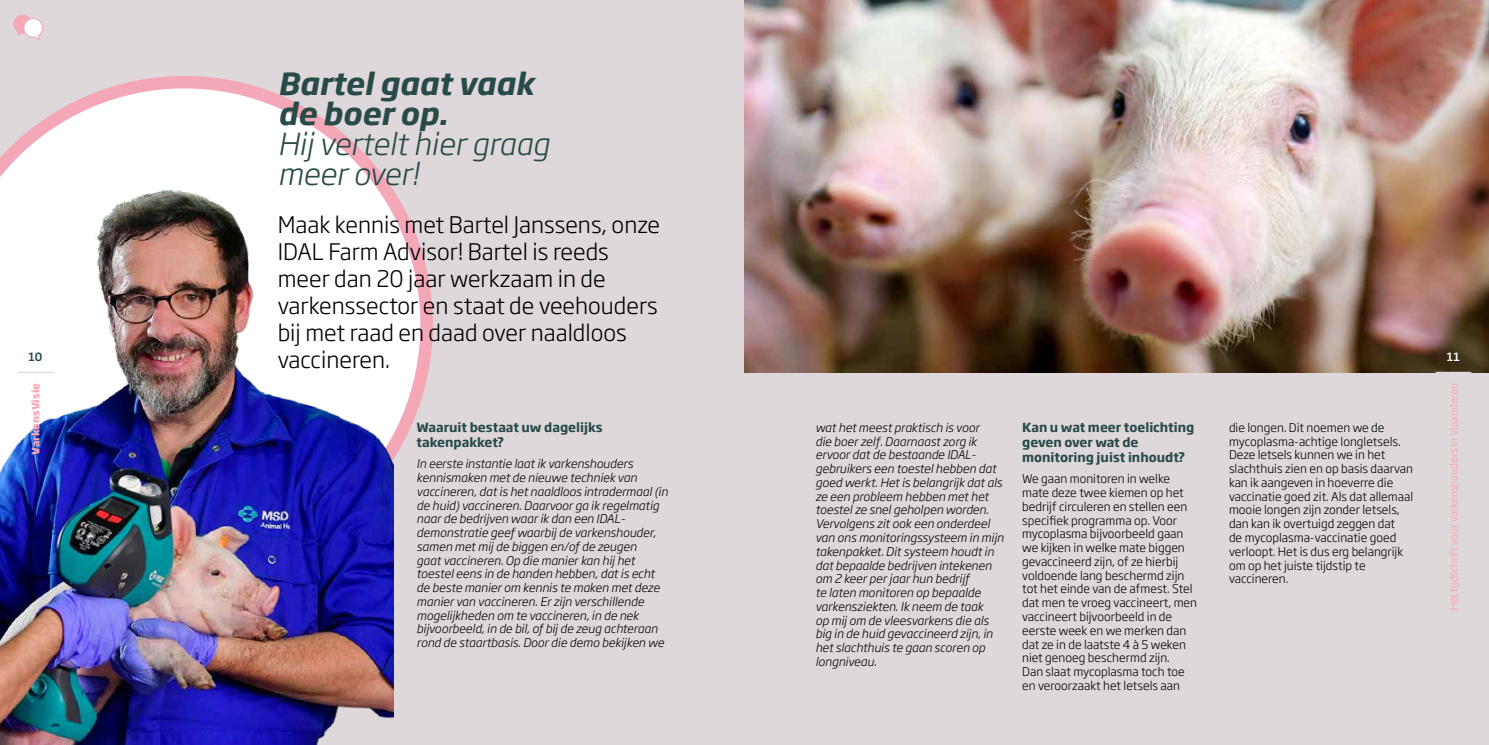
<style>
.page{position:relative;width:1489px;height:745px;background:#fff}
.page>*{position:absolute;margin:0;border:0;box-sizing:border-box;transform-origin:0 0}
.t1{font:italic 300 30px/30px "Soho Gothic Pro";color:#284b49}
.t2{font:italic 700 30px/30px "Soho Gothic Pro";color:#284b49}
.t3{font:300 22.5px/27px "Soho Gothic Pro";color:#000}
.t4{font:700 12.5px/15px "Soho Gothic Pro";color:#284b49}
.t5{font:italic 300 11.88px/13.8px "Soho Gothic Pro";color:#000}
.t6{font:300 11.88px/13.8px "Soho Gothic Pro";color:#000}
.t7{font:500 11.25px "Soho Gothic Pro";color:#fff}
.t8{font:500 11.25px "Soho Gothic Pro";color:#284b49}
.t9{font:10px "Soho Gothic Pro";color:#f4a8b7}
.t10{font:800 10px "Soho Gothic Pro";color:#f4a8b7}
</style>
<div class="page">
<div style="left:0;top:0;width:1488px;height:744px;background:#dfd8da"></div>
<svg style="left:97px;top:76px;width:336px;height:382px"></svg>
<svg style="left:13px;top:14px;width:30px;height:27px"></svg>
<img style="left:0;top:92px;width:394px;height:652px">
<img style="left:744px;top:0;width:744px;height:372px">
<hr style="left:1435px;top:371px;width:35px;height:2px;background:#dfd8da">
<hr style="left:18px;top:371px;width:35px;height:2px;background:#dfd8da">
<p class="t8" style="left:28px;top:348px;width:16px">10</p>
<p class="t10" style="left:28px;top:454px;width:73px;rotate:-90deg">VarkensVisie</p>
<h1 class="t2" style="left:278px;top:67px;width:257px">Bartel gaat vaak de boer op.</h1>
<h1 class="t1" style="left:278px;top:127px;width:273px">Hij vertelt hier graag meer over!</h1>
<h2 class="t3" style="left:278px;top:210px;width:384px">Maak kennis met Bartel Janssens, onze<br>IDAL Farm Advisor! Bartel is reeds meer dan 20 jaar werkzaam in de varkenssector en staat de veehouders bij met raad en daad over naaldloos vaccineren.</h2>
<p class="t4" style="left:416px;top:419px;width:188px">Waaruit bestaat uw dagelijks takenpakket?</p>
<p class="t5" style="left:416px;top:456px;width:253px">In eerste instantie laat ik varkenshouders kennismaken met de nieuwe techniek van vaccineren, dat is het naaldloos intradermaal (in de huid) vaccineren. Daarvoor ga ik regelmatig naar de bedrijven waar ik dan een IDAL&shy;demonstratie geef waarbij de varkenshouder, samen met mij de biggen en/of de zeugen<br>gaat vaccineren. Op die manier kan hij het toestel eens in de handen hebben, dat is echt de beste manier om kennis te maken met deze manier van vaccineren. Er zijn verschillende mogelijkheden om te vaccineren, in de nek bijvoorbeeld, in de bil, of bij de zeug achteraan rond de staartbasis. Door die demo bekijken we</p>
<p class="t5" style="left:815px;top:419px;width:190px">wat het meest praktisch is voor<br>die boer zelf. Daarnaast zorg ik ervoor dat de bestaande IDAL&shy;gebruikers een toestel hebben dat goed werkt. Het is belangrijk dat als ze een probleem hebben met het toestel ze snel geholpen worden.<br>Vervolgens zit ook een onderdeel van ons monitoringssysteem in mijn takenpakket. Dit systeem houdt in dat bepaalde bedrijven intekenen om 2 keer per jaar hun bedrijf<br>te laten monitoren op bepaalde varkensziekten. Ik neem de taak<br>op mij om de vleesvarkens die als big in de huid gevaccineerd zijn, in het slachthuis te gaan scoren op longniveau.</p>
<p class="t4" style="left:1022px;top:419px;width:174px">Kan u wat meer toelichting geven over wat de monitoring juist inhoudt?</p>
<p class="t6" style="left:1022px;top:471px;width:176px">We gaan monitoren in welke mate deze twee kiemen op het bedrijf circuleren en stellen een specifiek programma op. Voor mycoplasma bijvoorbeeld gaan we kijken in welke mate biggen gevaccineerd zijn, of ze hierbij voldoende lang beschermd zijn tot het einde van de afmest. Stel dat men te vroeg vaccineert, men vaccineert bijvoorbeeld in de eerste week en we merken dan dat ze in de laatste 4 à 5 weken niet genoeg beschermd zijn.<br>Dan slaat mycoplasma toch toe en veroorzaakt het letsels aan</p>
<p class="t6" style="left:1228px;top:419px;width:186px">die longen. Dit noemen we de mycoplasma-achtige longletsels.<br>Deze letsels kunnen we in het slachthuis zien en op basis daarvan kan ik aangeven in hoeverre die vaccinatie goed zit. Als dat allemaal mooie longen zijn zonder letsels, dan kan ik overtuigd zeggen dat<br>de mycoplasma-vaccinatie goed verloopt. Het is dus erg belangrijk om op het juiste tijdstip te vaccineren.</p>
<p class="t7" style="left:1446px;top:348px;width:15px">11</p>
<p class="t9" style="left:1445px;top:610px;width:229px;rotate:-90deg">Hét tijdschrift voor varkenshouders in Vlaanderen</p>
</div>
